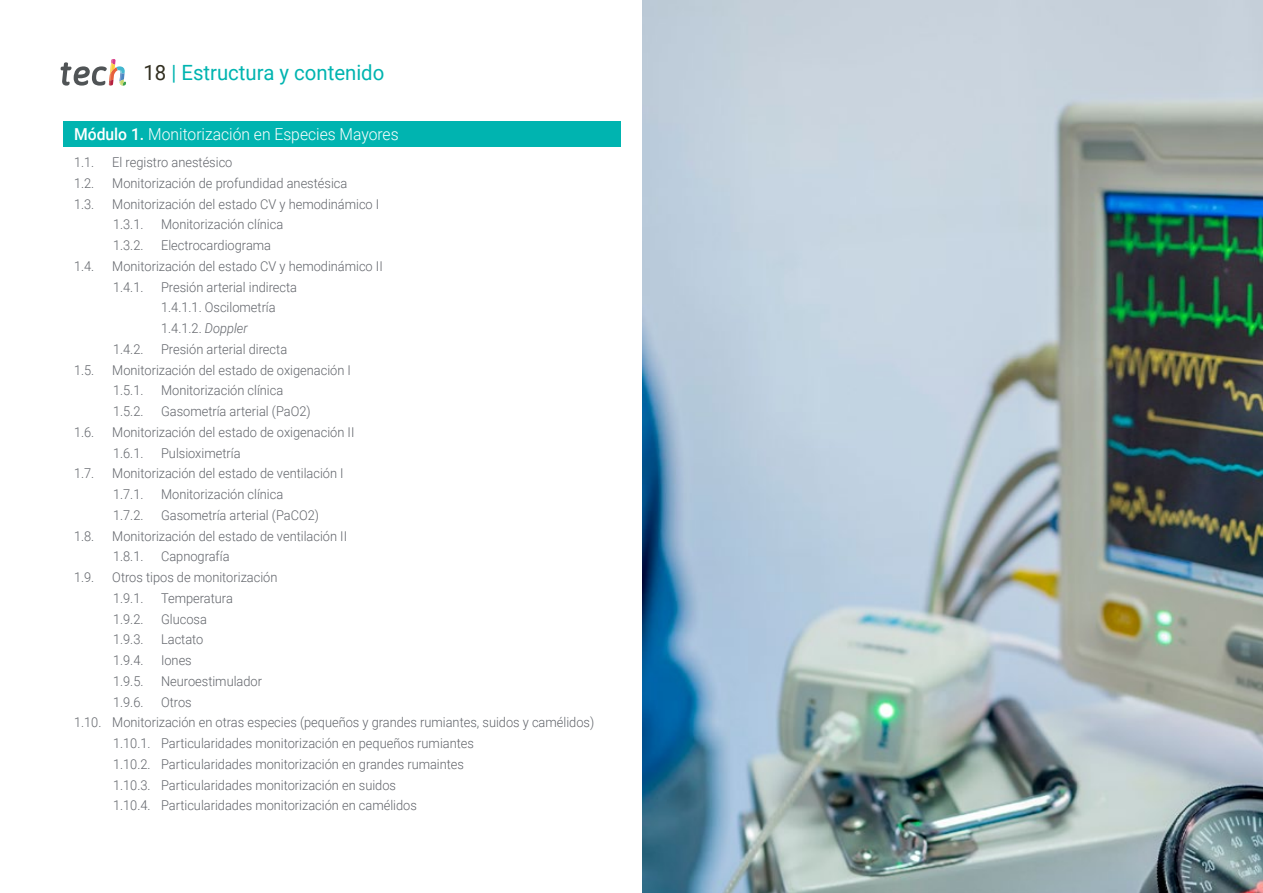
<style>
.page{position:relative;width:1263px;height:893px;background:#fff}
.page>*{position:absolute;margin:0;border:0;box-sizing:border-box;transform-origin:0 0}
.t1{font:21px "Roboto";color:#00b4b0}
.t2{font:300 16.5px "Roboto";color:#fff;scale:.95 1}
.t3{font:300 13.5px/20.7px "Roboto";color:#61646a;scale:.95 1}
.s1{color:#312e20}
.s2{font-weight:500}
.s3{font-style:italic}
</style>
<div class="page">
<div style="left:63px;top:121px;width:558px;height:25px;background:#00b4b0"></div>
<svg style="left:61px;top:59px;width:65px;height:27px"></svg>
<img style="left:642px;top:0;width:621px;height:893px">
<h1 class="t1" style="left:144px;top:57px;width:242px"><span class="s1">18</span> | Estructura y contenido</h1>
<p class="t2" style="left:74px;top:123px;width:343px"><span class="s2">Módulo 1.</span> Monitorización en Especies Mayores</p>
<p class="t3" style="left:74px;top:151px;width:23px">1.1.</p>
<p class="t3" style="left:112px;top:151px;width:128px">El registro anestésico</p>
<p class="t3" style="left:74px;top:172px;width:23px">1.2.</p>
<p class="t3" style="left:112px;top:172px;width:249px">Monitorización de profundidad anestésica</p>
<p class="t3" style="left:74px;top:193px;width:23px">1.3.</p>
<p class="t3" style="left:112px;top:193px;width:283px">Monitorización del estado CV y hemodinámico I<br>1.3.1.</p>
<p class="t3" style="left:161px;top:214px;width:130px">Monitorización clínica</p>
<p class="t3" style="left:113px;top:234px;width:34px">1.3.2.</p>
<p class="t3" style="left:161px;top:234px;width:117px">Electrocardiograma</p>
<p class="t3" style="left:74px;top:255px;width:23px">1.4.</p>
<p class="t3" style="left:112px;top:255px;width:286px">Monitorización del estado CV y hemodinámico II<br>1.4.1.</p>
<p class="t3" style="left:161px;top:276px;width:145px">Presión arterial indirecta<br>1.4.1.1. Oscilometría<br>1.4.1.2. <span class="s3">Doppler</span></p>
<p class="t3" style="left:113px;top:338px;width:34px">1.4.2.</p>
<p class="t3" style="left:161px;top:338px;width:134px">Presión arterial directa</p>
<p class="t3" style="left:74px;top:359px;width:23px">1.5.</p>
<p class="t3" style="left:112px;top:359px;width:253px">Monitorización del estado de oxigenación I<br>1.5.1.</p>
<p class="t3" style="left:161px;top:380px;width:130px">Monitorización clínica</p>
<p class="t3" style="left:113px;top:400px;width:34px">1.5.2.</p>
<p class="t3" style="left:161px;top:400px;width:159px">Gasometría arterial (PaO2)</p>
<p class="t3" style="left:74px;top:421px;width:23px">1.6.</p>
<p class="t3" style="left:112px;top:421px;width:256px">Monitorización del estado de oxigenación II<br>1.6.1.</p>
<p class="t3" style="left:161px;top:442px;width:85px">Pulsioximetría</p>
<p class="t3" style="left:74px;top:463px;width:23px">1.7.</p>
<p class="t3" style="left:112px;top:463px;width:245px">Monitorización del estado de ventilación I<br>1.7.1.</p>
<p class="t3" style="left:161px;top:483px;width:130px">Monitorización clínica</p>
<p class="t3" style="left:113px;top:504px;width:34px">1.7.2.</p>
<p class="t3" style="left:161px;top:504px;width:168px">Gasometría arterial (PaCO2)</p>
<p class="t3" style="left:74px;top:525px;width:23px">1.8.</p>
<p class="t3" style="left:112px;top:525px;width:249px">Monitorización del estado de ventilación II<br>1.8.1.</p>
<p class="t3" style="left:161px;top:546px;width:74px">Capnografía</p>
<p class="t3" style="left:74px;top:566px;width:23px">1.9.</p>
<p class="t3" style="left:112px;top:566px;width:175px">Otros tipos de monitorización<br>1.9.1.</p>
<p class="t3" style="left:161px;top:587px;width:77px">Temperatura</p>
<p class="t3" style="left:113px;top:608px;width:34px">1.9.2.</p>
<p class="t3" style="left:161px;top:608px;width:50px">Glucosa</p>
<p class="t3" style="left:113px;top:629px;width:34px">1.9.3.</p>
<p class="t3" style="left:161px;top:629px;width:46px">Lactato</p>
<p class="t3" style="left:113px;top:649px;width:34px">1.9.4.</p>
<p class="t3" style="left:161px;top:649px;width:34px">Iones</p>
<p class="t3" style="left:113px;top:670px;width:34px">1.9.5.</p>
<p class="t3" style="left:161px;top:670px;width:108px">Neuroestimulador</p>
<p class="t3" style="left:113px;top:691px;width:34px">1.9.6.</p>
<p class="t3" style="left:161px;top:691px;width:34px">Otros</p>
<p class="t3" style="left:74px;top:712px;width:549px">1.10. Monitorización en otras especies (pequeños y grandes rumiantes, suidos y camélidos)</p>
<p class="t3" style="left:113px;top:732px;width:381px">1.10.1. Particularidades monitorización en pequeños rumiantes</p>
<p class="t3" style="left:113px;top:753px;width:371px">1.10.2. Particularidades monitorización en grandes rumaintes</p>
<p class="t3" style="left:113px;top:774px;width:299px">1.10.3. Particularidades monitorización en suidos</p>
<p class="t3" style="left:113px;top:795px;width:321px">1.10.4. Particularidades monitorización en camélidos</p>
</div>
